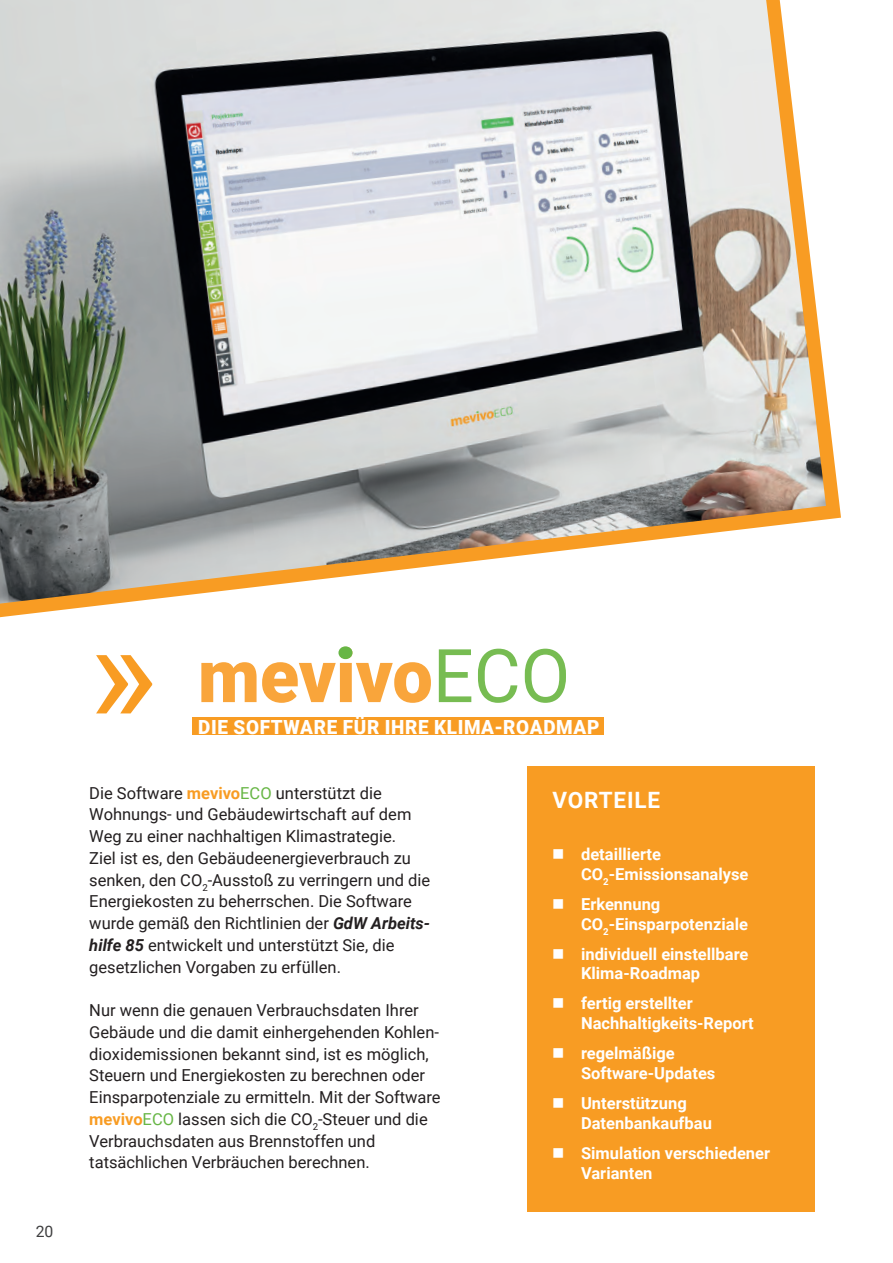
<style>
.page{position:relative;width:893px;height:1263px;background:#fff}
.page>*{position:absolute;margin:0;border:0;box-sizing:border-box;transform-origin:0 0}
.t1{font:150px "Roboto";color:#f89c23}
.t2{font:900 74.1px "Roboto";color:#f9a53b}
.t3{font:700 22.5px "Roboto";letter-spacing:.035em;color:#fff}
.t4{font:900 19.5px "Roboto";letter-spacing:.035em;color:#fff}
.t5{font:16.5px/21.8px "Roboto";color:#231f20}
.t6{font:700 16.5px/19.8px "Roboto";color:#fff}
.t7{font:15.75px "Roboto";color:#3e3e3f}
.s1{font-weight:400;color:#77bc52}
.s2{font-weight:700;color:#f89c23}
.s3{color:#67b645}
.s4{font-weight:700;font-style:italic}
</style>
<div class="page">
<svg style="left:0;top:0;width:841px;height:618px"></svg>
<div style="left:193px;top:717px;width:411px;height:18px;background:#f89c23"></div>
<div style="left:527px;top:766px;width:288px;height:446px;background:#f89c23"></div>
<div style="left:338px;top:646px;width:14px;height:13px;background:#67b645;border-radius:50%"></div>
<p class="t7" style="left:36px;top:1220px;width:19px">20</p>
<h1 class="t1" style="left:160px;top:802px;width:72px;rotate:-180deg">«</h1>
<h2 class="t2" style="left:198px;top:624px;width:374px">mevivo<span class="s1">ECO</span></h2>
<p class="t4" style="left:198px;top:713px;width:402px">DIE SOFTWARE FÜR IHRE KLIMA-ROADMAP</p>
<p class="t5" style="left:89px;top:781px;width:343px">Die Software <span class="s2">mevivo</span><span class="s3">ECO</span> unterstützt die Wohnungs- und Gebäudewirtschaft auf dem Weg zu einer nachhaltigen Klimastrategie.<br>Ziel ist es, den Gebäudeenergieverbrauch zu senken, den CO<sub>2</sub>-Ausstoß zu verringern und die Energiekosten zu beherrschen. Die Software wurde gemäß den Richtlinien der <span class="s4">GdW Arbeits&shy;hilfe 85</span> entwickelt und unterstützt Sie, die gesetzlichen Vorgaben zu erfüllen.</p>
<p class="t5" style="left:89px;top:999px;width:353px">Nur wenn die genauen Verbrauchsdaten Ihrer Gebäude und die damit einhergehenden Kohlen&shy;dioxidemissionen bekannt sind, ist es möglich, Steuern und Energiekosten zu berechnen oder Einsparpotenziale zu ermitteln. Mit der Software <span class="s2">mevivo</span><span class="s3">ECO</span> lassen sich die CO<sub>2</sub>-Steuer und die Verbrauchsdaten aus Brennstoffen und tatsächlichen Verbräuchen berechnen.</p>
<h3 class="t3" style="left:553px;top:784px;width:109px">VORTEILE</h3>
<p class="t6" style="left:581px;top:844px;width:169px;text-indent:-29px">■ detaillierte<br>CO<sub>2</sub>-Emissionsanalyse</p>
<p class="t6" style="left:581px;top:893px;width:168px;text-indent:-29px">■ Erkennung<br>CO<sub>2</sub>-Einsparpotenziale</p>
<p class="t6" style="left:581px;top:943px;width:169px;text-indent:-29px">■ individuell einstellbare<br>Klima-Roadmap</p>
<p class="t6" style="left:581px;top:993px;width:174px;text-indent:-29px">■ fertig erstellter<br>Nachhaltigkeits-Report</p>
<p class="t6" style="left:581px;top:1043px;width:136px;text-indent:-29px">■ regelmäßige<br>Software-Updates</p>
<p class="t6" style="left:581px;top:1093px;width:132px;text-indent:-29px">■ Unterstützung<br>Datenbankaufbau</p>
<p class="t6" style="left:581px;top:1142px;width:191px;text-indent:-29px">■ Simulation verschiedener<br>Varianten</p>
</div>
